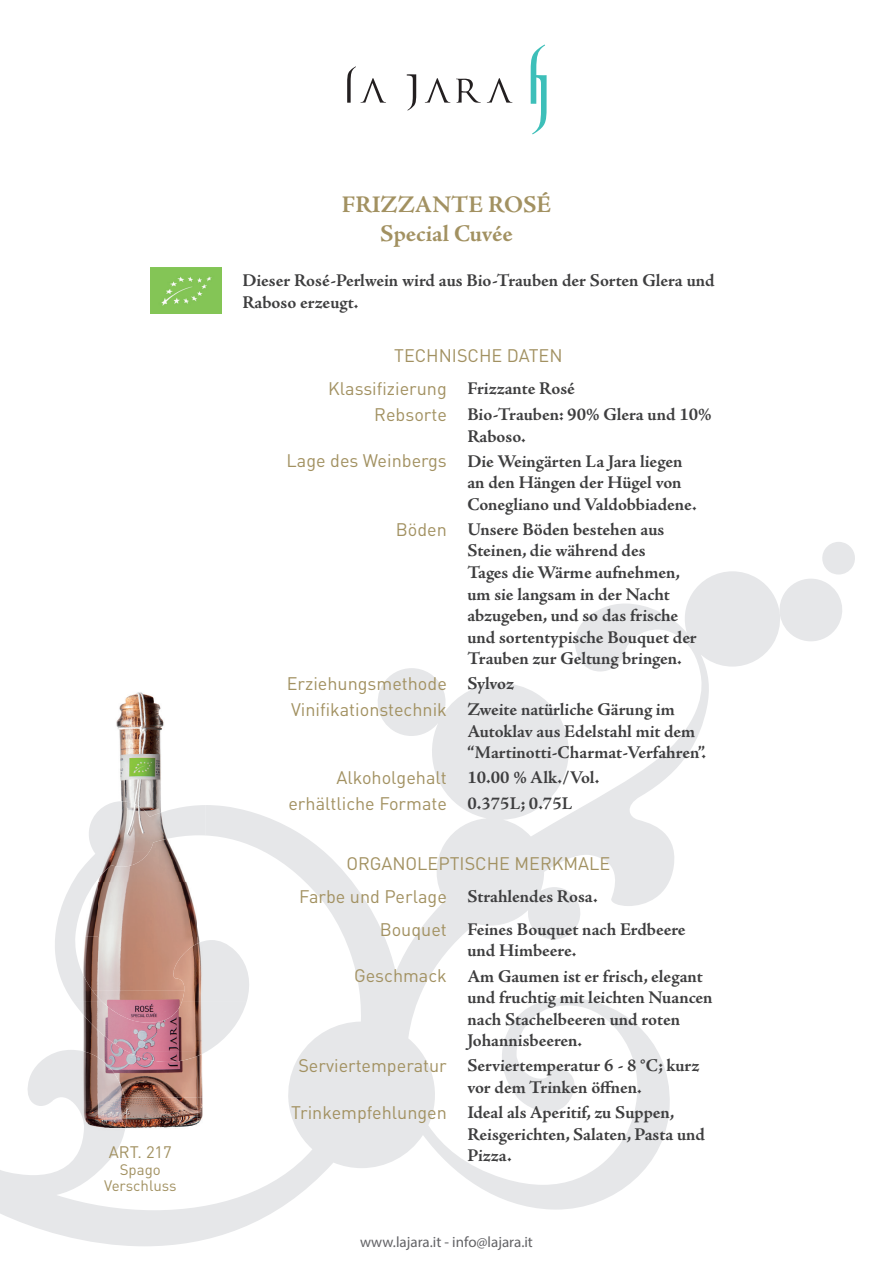
<style>
.page{position:relative;width:893px;height:1263px;background:#fff}
.page>*{position:absolute;margin:0;border:0;box-sizing:border-box;transform-origin:0 0}
.t1{font:700 24px/28.8px "Adobe Jenson Pro";color:#a29161;text-align:center}
.t2{font:700 18px/21.6px "Adobe Jenson Pro";letter-spacing:-.005em;color:#3e3e3f}
.t3{font:18px/33px "DIN Pro";color:#a29161}
.t4{font:16.5px "DIN Pro";color:#a29161}
.t5{font:15px "Myriad Pro";color:#636366}
.t6{font:15px/16.5px "DIN Pro";color:#a29161;text-align:center}
.s1{font-family:"Adobe Jenson Pro";font-weight:700;color:#3e3e3f}
.s2{font-family:"DIN Pro";font-weight:400;color:#a29161}
</style>
<div class="page">
<img style="left:151px;top:268px;width:71px;height:46px">
<svg style="left:0;top:571px;width:779px;height:675px"></svg>
<svg style="left:779px;top:542px;width:76px;height:99px"></svg>
<svg style="left:487px;top:78px;width:25px;height:25px"></svg>
<svg style="left:425px;top:78px;width:25px;height:25px"></svg>
<svg style="left:347px;top:66px;width:39px;height:37px"></svg>
<svg style="left:456px;top:79px;width:25px;height:24px"></svg>
<svg style="left:407px;top:74px;width:9px;height:36px"></svg>
<svg style="left:531px;top:45px;width:16px;height:89px"></svg>
<img style="left:0;top:669px;width:296px;height:107px">
<img style="left:0;top:776px;width:99px;height:321px">
<img style="left:99px;top:776px;width:98px;height:25px">
<img style="left:197px;top:776px;width:99px;height:214px">
<img style="left:99px;top:851px;width:98px;height:139px">
<img style="left:102px;top:990px;width:68px;height:11px">
<img style="left:247px;top:990px;width:49px;height:54px">
<img style="left:247px;top:1044px;width:49px;height:7px">
<img style="left:0;top:1097px;width:31px;height:54px">
<img style="left:128px;top:1101px;width:168px;height:50px">
<img style="left:87px;top:801px;width:118px;height:50px">
<img style="left:205px;top:805px;width:91px;height:46px">
<img style="left:64px;top:851px;width:86px;height:50px">
<img style="left:263px;top:851px;width:33px;height:22px">
<img style="left:54px;top:901px;width:30px;height:50px">
<img style="left:186px;top:940px;width:50px;height:11px">
<img style="left:55px;top:951px;width:47px;height:50px">
<img style="left:170px;top:951px;width:81px;height:50px">
<img style="left:60px;top:1001px;width:187px;height:50px">
<img style="left:26px;top:1051px;width:270px;height:50px">
<img style="left:31px;top:1101px;width:97px;height:50px">
<img style="left:288px;top:1101px;width:8px;height:27px">
<p class="t4" style="left:109px;top:1141px;width:65px">ART. 217</p>
<p class="t6" style="left:104px;top:1160px;width:74px">Spago<br>Verschluss</p>
<h1 class="t1" style="left:342px;top:190px;width:211px">FRIZZANTE ROSÉ<br>Special Cuvée</h1>
<p class="t2" style="left:242px;top:270px;width:474px">Dieser Rosé-Perlwein wird aus Bio-Trauben der Sorten Glera und<br>Raboso erzeugt.</p>
<p class="t3" style="left:328px;top:338px;width:248px;text-indent:66px">TECHNISCHE DATEN<br>Klassifizierung <span class="s1">Frizzante Rosé</span></p>
<p class="t2" style="left:467px;top:404px;width:246px;text-indent:-93px"><span class="s2">Rebsorte</span> Bio-Trauben: 90% Glera und 10%<br>Raboso.</p>
<p class="t2" style="left:467px;top:450px;width:231px;text-indent:-181px"><span class="s2">Lage des Weinbergs</span> Die Weingärten La Jara liegen an den Hängen der Hügel von<br>Conegliano und Valdobbiadene.</p>
<p class="t2" style="left:467px;top:519px;width:231px;text-indent:-72px"><span class="s2">Böden</span> Unsere Böden bestehen aus<br>Steinen, die während des<br>Tages die Wärme aufnehmen, um sie langsam in der Nacht abzugeben, und so das frische und sortentypische Bouquet der<br>Trauben zur Geltung bringen.</p>
<p class="t3" style="left:287px;top:666px;width:229px">Erziehungsmethode <span class="s1">Sylvoz</span></p>
<p class="t2" style="left:467px;top:699px;width:240px;text-indent:-176px"><span class="s2">Vinifikationstechnik</span> Zweite natürliche Gärung im<br>Autoklav aus Edelstahl mit dem “Martinotti-Charmat-Verfahren”.</p>
<p class="t2" style="left:336px;top:767px;width:264px"><span class="s2">Alkoholgehalt</span> 10.00 % Alk./Vol.</p>
<p class="t3" style="left:288px;top:786px;width:285px">erhältliche Formate <span class="s1">0.375L; 0.75L</span></p>
<p class="t3" style="left:346px;top:846px;width:265px">ORGANOLEPTISCHE MERKMALE</p>
<p class="t2" style="left:380px;top:880px;width:307px;line-height:32.8px;text-indent:-80px"><span class="s2">Farbe und Perlage</span> Strahlendes Rosa.<br><span class="s2">Bouquet</span> Feines Bouquet nach Erdbeere</p>
<p class="t2" style="left:354px;top:938px;width:350px;line-height:25.3px;text-indent:113px">und Himbeere.<br><span class="s2">Geschmack</span> Am Gaumen ist er frisch, elegant</p>
<p class="t2" style="left:467px;top:987px;width:247px">und fruchtig mit leichten Nuancen nach Stachelbeeren und roten<br>Johannisbeeren.</p>
<p class="t2" style="left:467px;top:1055px;width:234px;text-indent:-169px"><span class="s2">Serviertemperatur</span> Serviertemperatur 6 - 8 °C; kurz vor dem Trinken öffnen.</p>
<p class="t2" style="left:467px;top:1102px;width:239px;text-indent:-176px"><span class="s2">Trinkempfehlungen</span> Ideal als Aperitif, zu Suppen,<br>Reisgerichten, Salaten, Pasta und<br>Pizza.</p>
<p class="t5" style="left:360px;top:1232px;width:174px">www.lajara.it - info@lajara.it</p>
</div>
